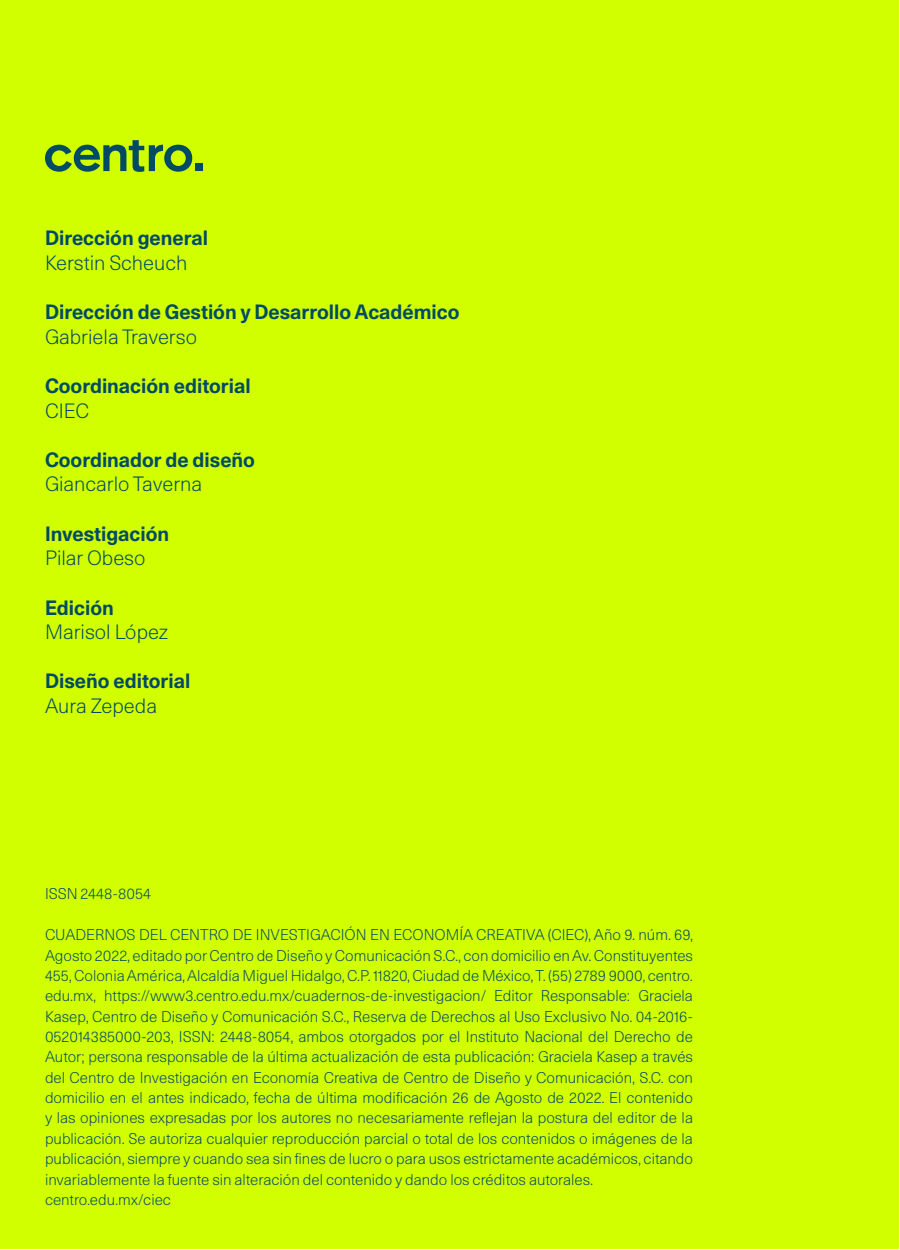
<style>
.page{position:relative;width:900px;height:1250px;background:#fff}
.page>*{position:absolute;margin:0;border:0;box-sizing:border-box;transform-origin:0 0}
.t1{font:700 20px "Unica 77 LL";color:#004b64}
.t2{font:300 20px "Unica 77 LL";color:#004b64}
.t3{font:300 15px/20.4px "Unica 77 LL";color:#004b64}
</style>
<div class="page">
<div style="left:1px;top:1px;width:898px;height:1248px;background:#d2ff00"></div>
<svg style="left:45px;top:140px;width:147px;height:32px"></svg>
<div style="left:195px;top:163px;width:7px;height:7px;background:#004b64"></div>
<h1 class="t1" style="left:45px;top:224px;width:165px">Dirección general</h1>
<h1 class="t2" style="left:45px;top:250px;width:144px">Kerstin Scheuch</h1>
<h1 class="t1" style="left:45px;top:298px;width:416px">Dirección de Gestión y Desarrollo Académico</h1>
<h1 class="t2" style="left:45px;top:323px;width:154px">Gabriela Traverso</h1>
<h1 class="t1" style="left:45px;top:372px;width:207px">Coordinación editorial</h1>
<h1 class="t2" style="left:45px;top:397px;width:46px">CIEC</h1>
<h1 class="t1" style="left:45px;top:446px;width:212px">Coordinador de diseño</h1>
<h1 class="t2" style="left:45px;top:471px;width:159px">Giancarlo Taverna</h1>
<h1 class="t1" style="left:45px;top:520px;width:126px">Investigación</h1>
<h1 class="t2" style="left:45px;top:545px;width:102px">Pilar Obeso</h1>
<h1 class="t1" style="left:45px;top:594px;width:70px">Edición</h1>
<h1 class="t2" style="left:45px;top:619px;width:125px">Marisol López</h1>
<h1 class="t1" style="left:45px;top:667px;width:147px">Diseño editorial</h1>
<h1 class="t2" style="left:45px;top:693px;width:113px">Aura Zepeda</h1>
<p class="t3" style="left:45px;top:883px;width:107px">ISSN 2448-8054</p>
<p class="t3" style="left:45px;top:924px;width:650px">CUADERNOS DEL CENTRO DE INVESTIGACIÓN EN ECONOMÍA CREATIVA (CIEC), Año 9. núm. 69, Agosto 2022, editado por Centro de Diseño y Comunicación S.C., con domicilio en Av. Constituyentes 455, Colonia América, Alcaldía Miguel Hidalgo, C.P. 11820, Ciudad de México, T. (55) 2789 9000, centro. edu.mx, https://www3.centro.edu.mx/cuadernos-de-investigacion/ Editor Responsable: Graciela Kasep, Centro de Diseño y Comunicación S.C., Reserva de Derechos al Uso Exclusivo No. 04-2016- 052014385000-203, ISSN: 2448-8054, ambos otorgados por el Instituto Nacional del Derecho de Autor; persona responsable de la última actualización de esta publicación: Graciela Kasep a través del Centro de Investigación en Economía Creativa de Centro de Diseño y Comunicación, S.C. con domicilio en el antes indicado, fecha de última modificación 26 de Agosto de 2022. El contenido y las opiniones expresadas por los autores no necesariamente reflejan la postura del editor de la publicación. Se autoriza cualquier reproducción parcial o total de los contenidos o imágenes de la publicación, siempre y cuando sea sin fines de lucro o para usos estrictamente académicos, citando invariablemente la fuente sin alteración del contenido y dando los créditos autorales. centro.edu.mx/ciec</p>
</div>
